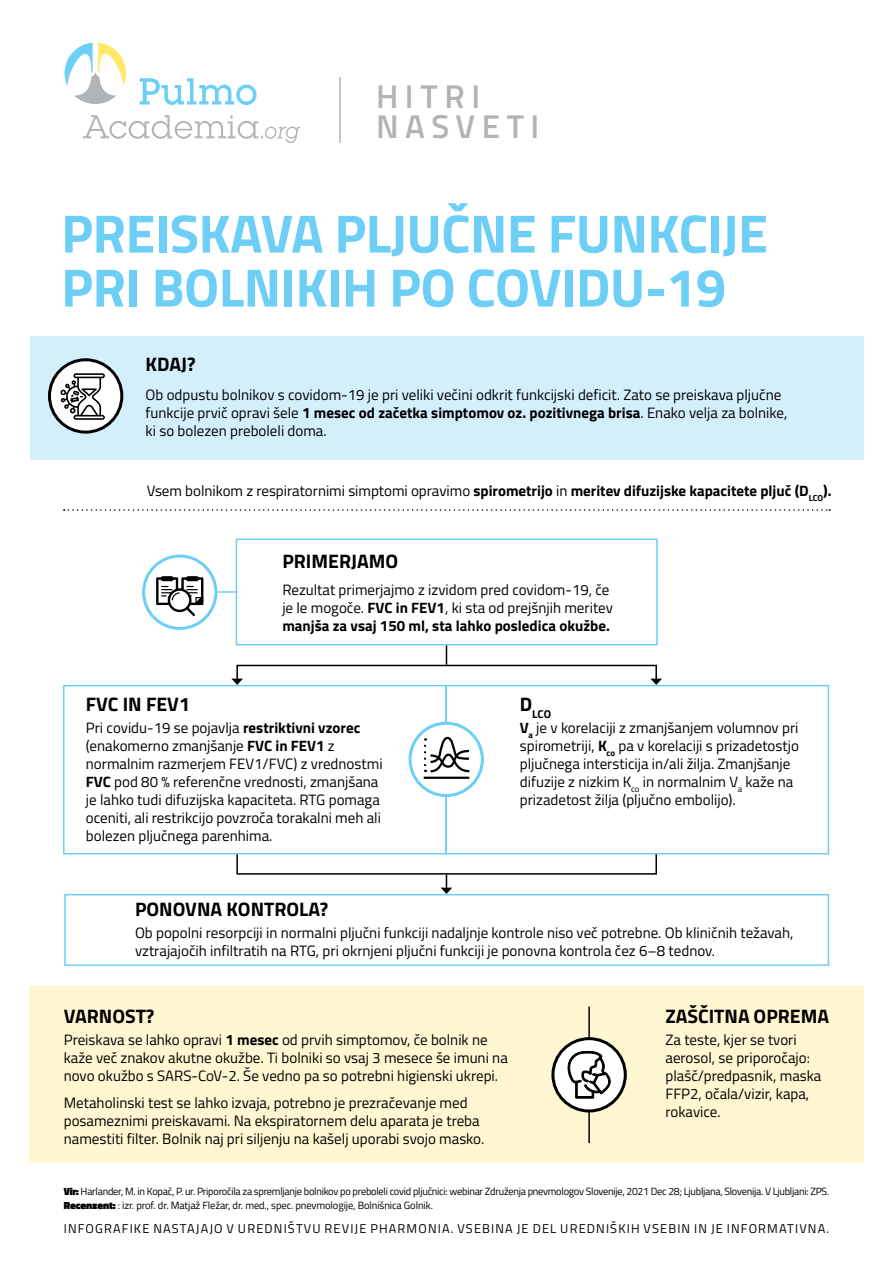
<style>
.page{position:relative;width:893px;height:1263px;background:#fff}
.page>*{position:absolute;margin:0;border:0;box-sizing:border-box;transform-origin:0 0}
.t1{font:700 54px/54px "Titillium Web";letter-spacing:-.01em;color:#6dcff6}
.t2{font:600 33px/30.8px "Titillium Web";letter-spacing:.2em;color:#b1b4b6}
.t3{font:700 19.5px "Titillium Web";color:#000}
.t4{font:15px/18px "Titillium Web";color:#000}
.t5{font:700 15px "Titillium Web";color:#000}
.t6{font:12.75px "Titillium Web";letter-spacing:.09em;color:#000}
.t7{font:700 11.4px "Titillium Web";color:#000}
.t8{font:10.5px/13.5px "Titillium Web";letter-spacing:-.025em;color:#000}
.s1{font-weight:700}
.s2{font-weight:400}
.s3{font-weight:900}
</style>
<div class="page">
<div style="left:30px;top:336px;width:833px;height:123px;background:#d4effc"></div>
<div style="left:30px;top:986px;width:834px;height:177px;background:#fff7d1"></div>
<svg style="left:65px;top:42px;width:61px;height:62px"></svg>
<svg style="left:83px;top:115px;width:217px;height:28px"></svg>
<svg style="left:140px;top:78px;width:117px;height:27px"></svg>
<hr style="left:339px;top:77px;width:2px;height:66px;background:#b1b4b6">
<div style="left:63px;top:685px;width:384px;height:169px;border:2px solid #6dcff6"></div>
<div style="left:445px;top:685px;width:384px;height:169px;border:2px solid #6dcff6"></div>
<div style="left:236px;top:538px;width:422px;height:107px;border:2px solid #6dcff6"></div>
<div style="left:64px;top:894px;width:765px;height:72px;border:2px solid #6dcff6"></div>
<hr style="left:196px;top:591px;width:40px;height:2px;background:#6dcff6">
<hr style="left:588px;top:1006px;width:2px;height:137px;background:#000">
<div style="left:144px;top:556px;width:72px;height:72px;background:#fff;border-radius:50%"></div>
<div style="left:142px;top:554px;width:75px;height:76px;border:3px solid #6dcff6;border-radius:50%"></div>
<svg style="left:156px;top:576px;width:48px;height:40px"></svg>
<svg style="left:553px;top:1039px;width:72px;height:72px;background:#e0e0e0"></svg>
<div style="left:551px;top:1037px;width:76px;height:75px;border:3px solid #000;border-radius:50%"></div>
<svg style="left:49px;top:360px;width:73px;height:72px;background:#e0e0e0"></svg>
<div style="left:48px;top:358px;width:75px;height:76px;border:3px solid #000;border-radius:50%"></div>
<div style="left:410px;top:723px;width:72px;height:72px;background:#fff;border-radius:50%"></div>
<div style="left:409px;top:722px;width:75px;height:75px;border:3px solid #6dcff6;border-radius:50%"></div>
<hr style="left:424px;top:777px;width:45px;height:2px;background:#000">
<svg style="left:424px;top:736px;width:46px;height:37px"></svg>
<svg style="left:64px;top:509px;width:766px;height:2px"></svg>
<div style="left:236px;top:665px;width:421px;height:15px;border:2px solid #000"></div>
<svg style="left:650px;top:679px;width:12px;height:6px"></svg>
<svg style="left:231px;top:679px;width:12px;height:6px"></svg>
<svg style="left:446px;top:645px;width:1px;height:20px"></svg>
<div style="left:236px;top:854px;width:421px;height:21px;border:2px solid #000"></div>
<svg style="left:441px;top:875px;width:11px;height:19px"></svg>
<svg style="left:60px;top:373px;width:45px;height:47px;background:#b0b0b0"></svg>
<svg style="left:567px;top:1045px;width:45px;height:53px;background:#bdbdbd"></svg>
<h2 class="t2" style="left:376px;top:79px;width:165px">HITRI<br>NASVETI</h2>
<h1 class="t1" style="left:61px;top:204px;width:708px">PREISKAVA PLJUČNE FUNKCIJE<br>PRI BOLNIKIH PO COVIDU-19</h1>
<h3 class="t3" style="left:146px;top:349px;width:51px">KDAJ?</h3>
<p class="t4" style="left:146px;top:385px;width:643px">Ob odpustu bolnikov s covidom-19 je pri veliki večini odkrit funkcijski deficit. Zato se preiskava pljučne funkcije prvič opravi šele <span class="s1">1 mesec od začetka simptomov oz. pozitivnega brisa</span>. Enako velja za bolnike, ki so bolezen preboleli doma.</p>
<p class="t5" style="left:147px;top:480px;width:686px"><span class="s2">Vsem bolnikom z respiratornimi simptomi opravimo</span> spirometrijo <span class="s2">in</span> meritev difuzijske kapacitete pljuč (D<sub>LCO</sub>).</p>
<h3 class="t3" style="left:282px;top:547px;width:117px">PRIMERJAMO</h3>
<p class="t4" style="left:282px;top:580px;width:332px">Rezultat primerjajmo z izvidom pred covidom-19, če je le mogoče. <span class="s1">FVC in FEV1</span>, ki sta od prejšnjih meritev <span class="s1">manjša za vsaj 150 ml, sta lahko posledica okužbe.</span></p>
<h3 class="t3" style="left:86px;top:689px;width:106px">FVC IN FEV1</h3>
<p class="t4" style="left:86px;top:718px;width:298px">Pri covidu-19 se pojavlja <span class="s1">restriktivni vzorec </span>(enakomerno zmanjšanje <span class="s1">FVC in FEV1</span> z normalnim razmerjem FEV1/FVC) z vrednostmi <span class="s1">FVC</span> pod 80 % referenčne vrednosti, zmanjšana je lahko tudi difuzijska kapaciteta. RTG pomaga oceniti, ali restrikcijo povzroča torakalni meh ali bolezen pljučnega parenhima.</p>
<p class="t7" style="left:520px;top:705px;width:33px"><sup>D</sup>LCO</p>
<p class="t4" style="left:520px;top:718px;width:281px"><span class="s1">V</span><sub>a</sub> je v korelaciji z zmanjšanjem volumnov pri spirometriji, <span class="s1">K</span><sub>co</sub> pa v korelaciji s prizadetostjo pljučnega intersticija in/ali žilja. Zmanjšanje difuzije z nizkim K<sub>co</sub> in normalnim V<sub>a</sub> kaže na prizadetost žilja (pljučno embolijo).</p>
<h3 class="t3" style="left:135px;top:894px;width:195px">PONOVNA KONTROLA?</h3>
<p class="t4" style="left:135px;top:923px;width:660px">Ob popolni resorpciji in normalni pljučni funkciji nadaljnje kontrole niso več potrebne. Ob kliničnih težavah, vztrajajočih infiltratih na RTG, pri okrnjeni pljučni funkciji je ponovna kontrola čez 6–8 tednov.</p>
<h3 class="t3" style="left:64px;top:1001px;width:92px">VARNOST?</h3>
<p class="t4" style="left:64px;top:1030px;width:446px">Preiskava se lahko opravi <span class="s1">1 mesec</span> od prvih simptomov, če bolnik ne kaže več znakov akutne okužbe. Ti bolniki so vsaj 3 mesece še imuni na novo okužbo s SARS-CoV-2. Še vedno pa so potrebni higienski ukrepi.</p>
<p class="t4" style="left:64px;top:1093px;width:422px">Metaholinski test se lahko izvaja, potrebno je prezračevanje med posameznimi preiskavami. Na ekspiratornem delu aparata je treba namestiti filter. Bolnik naj pri siljenju na kašelj uporabi svojo masko.</p>
<h3 class="t3" style="left:665px;top:1001px;width:165px">ZAŠČITNA OPREMA</h3>
<p class="t4" style="left:665px;top:1030px;width:157px">Za teste, kjer se tvori aerosol, se priporočajo: plašč/predpasnik, maska<br>FFP2, očala/vizir, kapa, rokavice.</p>
<p class="t8" style="left:64px;top:1184px;width:767px"><span class="s3">Vir:</span> Harlander, M. in Kopač, P. ur. Priporočila za spremljanje bolnikov po preboleli covid pljučnici: webinar Združenja pnevmologov Slovenije, 2021 Dec 28; Ljubljana, Slovenija. V Ljubljani: ZPS.<br><span class="s3">Recenzent:</span> : izr. prof. dr. Matjaž Fležar, dr. med., spec. pnevmologije, Bolnišnica Golnik.</p>
<p class="t6" style="left:64px;top:1219px;width:767px">INFOGRAFIKE NASTAJAJO V UREDNIŠTVU REVIJE PHARMONIA. VSEBINA JE DEL UREDNIŠKIH VSEBIN IN JE INFORMATIVNA.</p>
</div>
